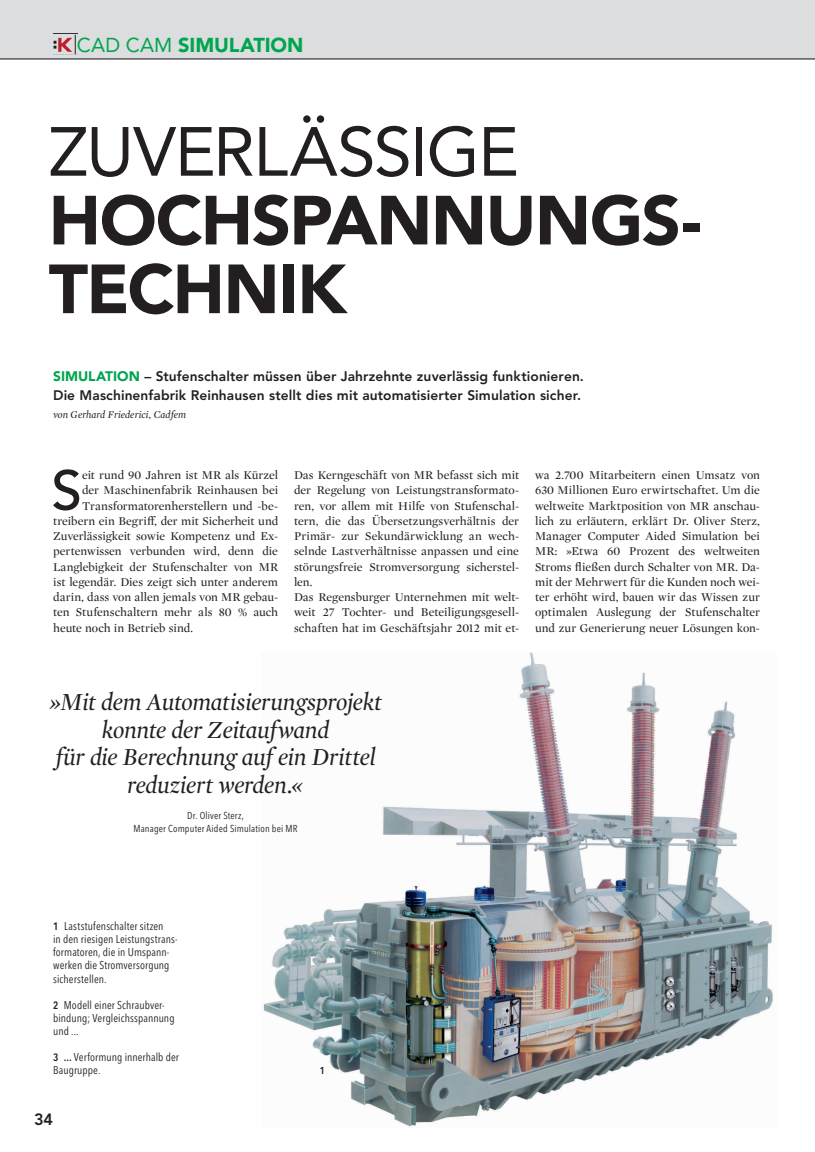
<style>
.page{position:relative;width:815px;height:1152px;background:#fff}
.page>*{position:absolute;margin:0;border:0;box-sizing:border-box;transform-origin:0 0}
.Head{font:68.75px/68.8px "Avenir LT Std";letter-spacing:-.025em;color:#231f20}
.Head-2{font:900 68.75px "Avenir LT Std";letter-spacing:-.025em;color:#231f20}
.Copy_Initial{font:500 55.25px "Avenir LT Std";color:#231f20}
.BU_Zitat_Interview{font:italic 25px/27.5px "Mercury Display";letter-spacing:-.01em;color:#231f20;text-align:center}
.Rubrik{font:900 20px "Avenir LT Std";letter-spacing:-.005em;color:#00a54f}
.t1{font:800 16.25px "Avenir LT Std";color:#231f20}
.Vorspann{font:800 13.75px/18.8px "Avenir LT Std";letter-spacing:.005em;color:#231f20}
.Copy{font:12.25px/15.2px "Mercury Display";color:#231f20;text-align:justify}
.Copy_Initial-2{font:12.25px "Mercury Display";color:#231f20}
.BU{font:condensed 11.25px/13.1px "Avenir Next LT Pro";letter-spacing:.005em;color:#231f20}
.Vorspann_Autor{font:italic 10.62px "Mercury Display";letter-spacing:.005em;color:#231f20}
.BU_Zitatgeber{font:condensed 10px/12.5px "Avenir Next LT Pro";letter-spacing:.015em;color:#231f20;text-align:center}
.BU-2{font:600 condensed 10px "Avenir Next LT Pro";color:#231f20}
.s1{font-weight:400}
.s2{font-weight:900}
.s3{font-weight:900;color:#00a54f}
.s4{font-weight:600;font-size:10.62px}
</style>
<div class="page">
<img style="left:263px;top:652px;width:510px;height:475px">
<div style="left:0;top:0;width:815px;height:59px;background:#dcdddf"></div>
<hr style="left:0;top:59px;width:815px;height:1px;background:#231f20">
<svg style="left:53px;top:34px;width:24px;height:21px"></svg>
<p class="Rubrik" style="left:77px;top:33px;width:228px"><span class="s1">CAD CAM</span> SIMULATION</p>
<p class="Head" style="left:49px;top:118px;width:472px">ZUVERLÄSSIGE<br><span class="s2">HOCHSPANNUN</span></p>
<p class="Head-2" style="left:590px;top:179px;width:114px">GS-</p>
<p class="Head-2" style="left:49px;top:248px;width:299px">TECHNI K</p>
<p class="Vorspann" style="left:53px;top:367px;width:532px"><span class="s3">SIMULATION</span> – Stufenschalter müssen über Jahrzehnte zuverlässig funktionieren.<br>Die Maschinenfabrik Reinhausen stellt dies mit automatisierter Simulation sicher.</p>
<p class="Vorspann_Autor" style="left:53px;top:407px;width:134px">von Gerhard Friederici, Cadfem</p>
<p class="Copy_Initial" style="left:51px;top:458px;width:32px">S</p>
<p class="Copy_Initial-2" style="left:82px;top:466px;width:198px">eit rund 90 Jahren ist MR als Kürzel</p>
<p class="Copy_Initial-2" style="left:82px;top:482px;width:198px">der Maschinenfabrik Reinhausen bei</p>
<p class="Copy_Initial-2" style="left:82px;top:497px;width:198px">Transformatorenherstellern und -be-</p>
<p class="Copy_Initial-2" style="left:53px;top:512px;width:226px">treibern ein Begriff, der mit Sicherheit und</p>
<p class="Copy_Initial-2" style="left:53px;top:527px;width:226px">Zuverlässigkeit sowie Kompetenz und Ex-</p>
<p class="Copy_Initial-2" style="left:53px;top:543px;width:226px">pertenwissen verbunden wird, denn die</p>
<p class="Copy_Initial-2" style="left:53px;top:558px;width:226px">Langlebigkeit der Stufenschalter von MR</p>
<p class="Copy_Initial-2" style="left:53px;top:573px;width:226px">ist legendär. Dies zeigt sich unter anderem</p>
<p class="Copy_Initial-2" style="left:53px;top:588px;width:226px">darin, dass von allen jemals von MR gebau-</p>
<p class="Copy_Initial-2" style="left:53px;top:604px;width:226px">ten Stufenschaltern mehr als 80 % auch</p>
<p class="Copy_Initial-2" style="left:53px;top:619px;width:141px">heute noch in Betrieb sind.</p>
<p class="Copy" style="left:294px;top:467px;width:226px">Das Kerngeschäft von MR befasst sich mit der Regelung von Leistungstransformato&shy;ren, vor allem mit Hilfe von Stufenschal&shy;tern, die das Übersetzungsverhältnis der Primär- zur Sekundärwicklung an wech&shy;selnde Lastverhältnisse anpassen und eine störungsfreie Stromversorgung sicherstel&shy;len.</p>
<p class="Copy" style="left:294px;top:589px;width:226px">Das Regensburger Unternehmen mit welt&shy;weit 27 Tochter- und Beteiligungsgesell&shy;schaften hat im Geschäftsjahr 2012 mit et-</p>
<p class="Copy" style="left:535px;top:467px;width:226px">wa 2.700 Mitarbeitern einen Umsatz von 630 Millionen Euro erwirtschaftet. Um die weltweite Marktposition von MR anschau&shy;lich zu erläutern, erklärt Dr. Oliver Sterz, Manager Computer Aided Simulation bei MR: »Etwa 60 Prozent des weltweiten Stroms fließen durch Schalter von MR. Da&shy;mit der Mehrwert für die Kunden noch wei&shy;ter erhöht wird, bauen wir das Wissen zur optimalen Auslegung der Stufenschalter und zur Generierung neuer Lösungen kon-</p>
<p class="BU_Zitat_Interview" style="left:49px;top:687px;width:334px">»Mit dem Automatisierungsprojekt konnte der Zeitaufwand<br>für die Berechnung auf ein Drittel reduziert werden.«</p>
<p class="BU_Zitatgeber" style="left:133px;top:809px;width:166px">Dr. Oliver Sterz,<br>Manager Computer Aided Simulation bei MR</p>
<p class="BU" style="left:53px;top:919px;width:126px"><span class="s4">1</span> Laststufenschalter sitzen<br>in den riesigen Leistungstrans&shy;formatoren, die in Umspann&shy;werken die Stromversorgung sicherstellen.</p>
<p class="BU" style="left:53px;top:998px;width:123px"><span class="s4">2</span> Modell einer Schraubver&shy;bindung; Vergleichsspannung und ...</p>
<p class="BU" style="left:53px;top:1050px;width:127px"><span class="s4">3 ...</span> Verformung innerhalb der<br>Baugruppe.</p>
<p class="t1" style="left:34px;top:1110px;width:21px">34</p>
<p class="BU-2" style="left:320px;top:1064px;width:7px">1</p>
</div>
